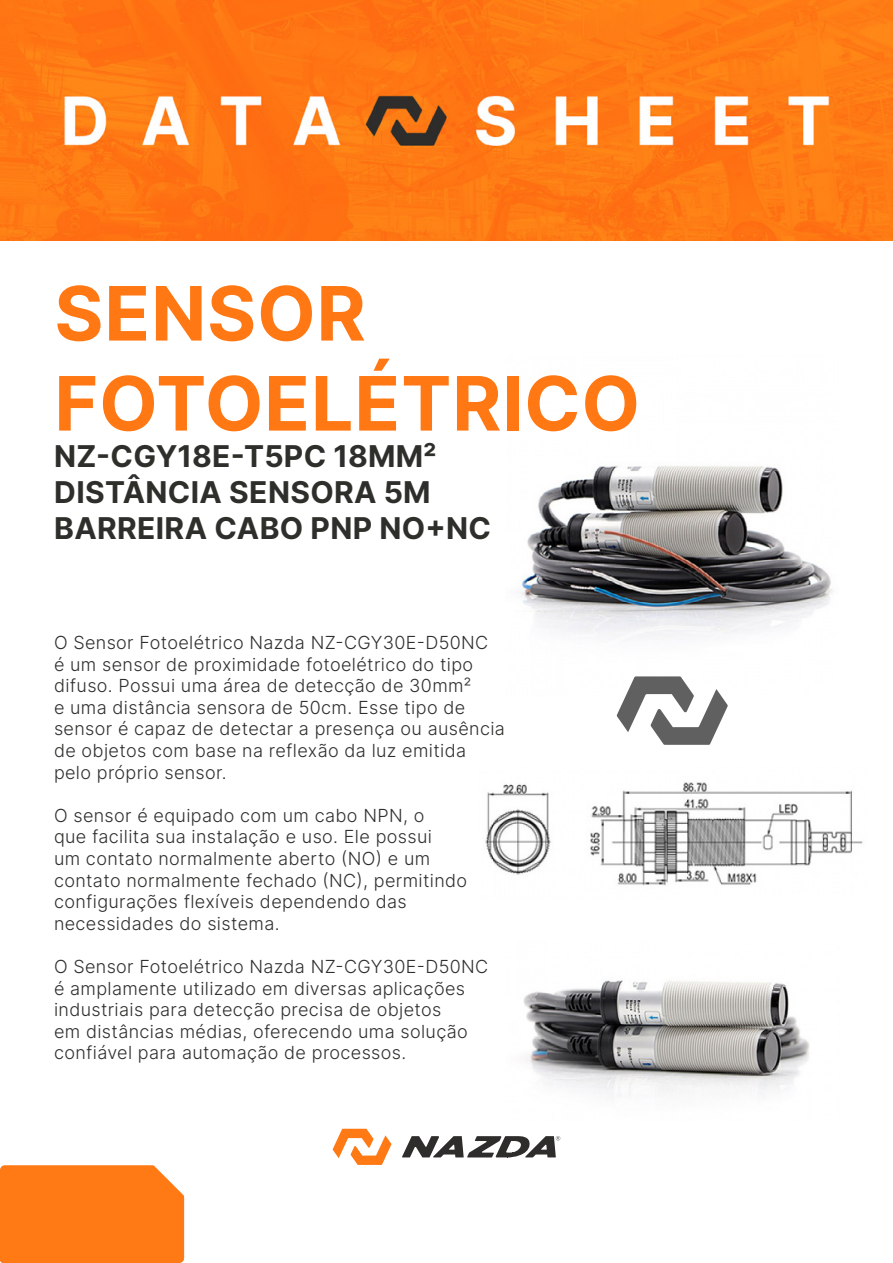
<style>
.page{position:relative;width:893px;height:1263px;background:#fff}
.page>*{position:absolute;margin:0;border:0;box-sizing:border-box;transform-origin:0 0}
.t1{font:700 75px/90px "Inter";letter-spacing:.01em;color:#ff7814}
.t2{font:700 30px/36px "Inter";letter-spacing:.01em;color:#2e2e2b}
.t3{font:300 18px/21.6px "Inter";letter-spacing:.02em;color:#2e2e2b}
</style>
<div class="page">
<img style="left:0;top:0;width:893px;height:241px">
<svg style="left:333px;top:1129px;width:58px;height:36px"></svg>
<svg style="left:402px;top:1136px;width:158px;height:21px"></svg>
<div style="left:0;top:1165px;width:184px;height:98px;background:#ff7915"></div>
<img style="left:485px;top:782px;width:378px;height:104px">
<img style="left:523px;top:980px;width:287px;height:116px">
<img style="left:520px;top:465px;width:313px;height:172px">
<svg style="left:617px;top:676px;width:111px;height:69px"></svg>
<h1 class="t1" style="left:54px;top:267px;width:587px">SENSOR<br>FOTOELÉTRICO</h1>
<h2 class="t2" style="left:54px;top:437px;width:438px">NZ-CGY18E-T5PC 18MM²<br>DISTÂNCIA SENSORA 5M<br>BARREIRA CABO PNP NO+NC</h2>
<p class="t3" style="left:54px;top:631px;width:452px">O Sensor Fotoelétrico Nazda NZ-CGY30E-D50NC<br>é um sensor de proximidade fotoelétrico do tipo difuso. Possui uma área de detecção de 30mm²<br>e uma distância sensora de 50cm. Esse tipo de sensor é capaz de detectar a presença ou ausência de objetos com base na reflexão da luz emitida pelo próprio sensor.</p>
<p class="t3" style="left:54px;top:804px;width:415px">O sensor é equipado com um cabo NPN, o<br>que facilita sua instalação e uso. Ele possui<br>um contato normalmente aberto (NO) e um contato normalmente fechado (NC), permitindo configurações flexíveis dependendo das necessidades do sistema.</p>
<p class="t3" style="left:54px;top:955px;width:436px">O Sensor Fotoelétrico Nazda NZ-CGY30E-D50NC é amplamente utilizado em diversas aplicações industriais para detecção precisa de objetos<br>em distâncias médias, oferecendo uma solução confiável para automação de processos.</p>
</div>
